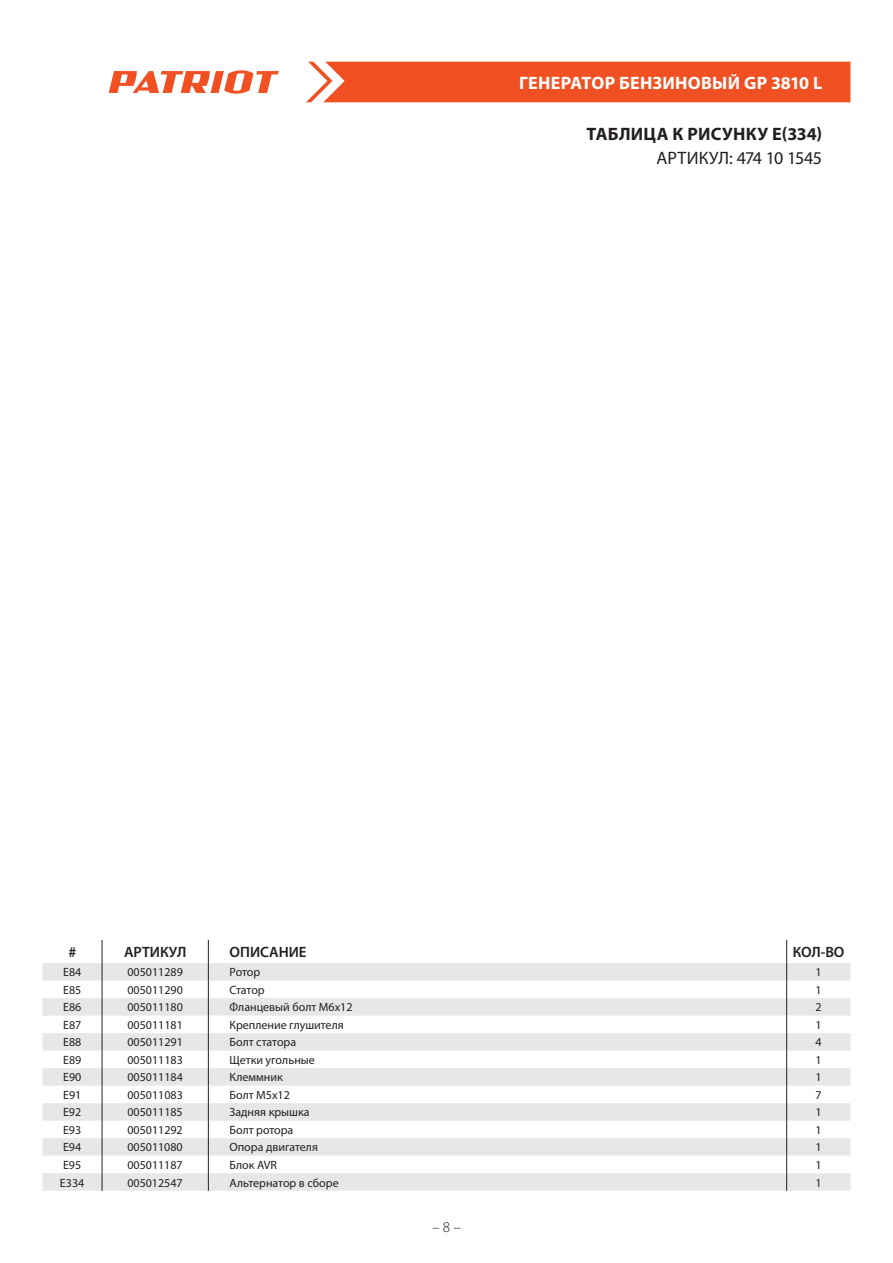
<style>
.page{position:relative;width:893px;height:1263px;background:#fff}
.page>*{position:absolute;margin:0;border:0;box-sizing:border-box;transform-origin:0 0}
.t1{font:700 18px "Myriad Pro";letter-spacing:.01em;color:#fff}
.t2{font:700 18px "Myriad Pro";letter-spacing:.015em;color:#231f20}
.t3{font:18px "Myriad Pro";letter-spacing:-.005em;color:#231f20}
.t4{font:600 15px "Myriad Pro";color:#231f20}
.t5{font:300 15px "Myriad Pro";color:#231f20}
.t6{font:12px "Myriad Pro";color:#231f20}
</style>
<div class="page">
<div style="left:306px;top:62px;width:544px;height:40px;background:#f15122"></div>
<svg style="left:109px;top:70px;width:170px;height:24px"></svg>
<svg style="left:43px;top:963px;width:807px;height:228px;fill:#e9eaeb"></svg>
<svg style="left:102px;top:940px;width:1px;height:251px"></svg>
<svg style="left:208px;top:940px;width:1px;height:251px"></svg>
<svg style="left:786px;top:940px;width:1px;height:251px"></svg>
<h1 class="t1" style="left:519px;top:73px;width:305px">ГЕНЕРАТОР БЕНЗИНОВЫЙ GP 3810 L</h1>
<h1 class="t2" style="left:587px;top:124px;width:237px">ТАБЛИЦА К РИСУНКУ E(334)</h1>
<h1 class="t3" style="left:656px;top:147px;width:167px">АРТИКУЛ: 474 10 1545</h1>
<p class="t4" style="left:68px;top:942px;width:9px">#</p>
<p class="t4" style="left:124px;top:942px;width:64px">АРТИКУЛ</p>
<p class="t4" style="left:230px;top:942px;width:78px">ОПИСАНИЕ</p>
<p class="t4" style="left:793px;top:942px;width:53px">КОЛ-ВО</p>
<p class="t6" style="left:63px;top:965px;width:20px">E84</p>
<p class="t6" style="left:127px;top:965px;width:57px">005011289</p>
<p class="t6" style="left:230px;top:965px;width:32px">Ротор</p>
<p class="t6" style="left:815px;top:965px;width:8px">1</p>
<p class="t6" style="left:63px;top:982px;width:20px">E85</p>
<p class="t6" style="left:127px;top:982px;width:57px">005011290</p>
<p class="t6" style="left:230px;top:982px;width:37px">Статор</p>
<p class="t6" style="left:815px;top:982px;width:8px">1</p>
<p class="t6" style="left:63px;top:1000px;width:20px">E86</p>
<p class="t6" style="left:127px;top:1000px;width:57px">005011180</p>
<p class="t6" style="left:230px;top:1000px;width:125px">Фланцевый болт М6х12</p>
<p class="t6" style="left:815px;top:1000px;width:8px">2</p>
<p class="t6" style="left:63px;top:1017px;width:20px">E87</p>
<p class="t6" style="left:127px;top:1017px;width:57px">005011181</p>
<p class="t6" style="left:230px;top:1017px;width:116px">Крепление глушителя</p>
<p class="t6" style="left:815px;top:1017px;width:8px">1</p>
<p class="t6" style="left:63px;top:1035px;width:20px">E88</p>
<p class="t6" style="left:127px;top:1035px;width:57px">005011291</p>
<p class="t6" style="left:230px;top:1035px;width:68px">Болт статора</p>
<p class="t6" style="left:815px;top:1035px;width:8px">4</p>
<p class="t6" style="left:63px;top:1052px;width:20px">E89</p>
<p class="t6" style="left:127px;top:1052px;width:57px">005011183</p>
<p class="t6" style="left:230px;top:1052px;width:87px">Щетки угольные</p>
<p class="t6" style="left:815px;top:1052px;width:8px">1</p>
<p class="t6" style="left:63px;top:1070px;width:20px">E90</p>
<p class="t6" style="left:127px;top:1070px;width:57px">005011184</p>
<p class="t6" style="left:230px;top:1070px;width:55px">Клеммник</p>
<p class="t6" style="left:815px;top:1070px;width:8px">1</p>
<p class="t6" style="left:63px;top:1087px;width:20px">E91</p>
<p class="t6" style="left:127px;top:1087px;width:57px">005011083</p>
<p class="t6" style="left:230px;top:1087px;width:62px">Болт М5х12</p>
<p class="t6" style="left:815px;top:1087px;width:8px">7</p>
<p class="t6" style="left:63px;top:1105px;width:20px">E92</p>
<p class="t6" style="left:127px;top:1105px;width:57px">005011185</p>
<p class="t6" style="left:230px;top:1105px;width:82px">Задняя крышка</p>
<p class="t6" style="left:815px;top:1105px;width:8px">1</p>
<p class="t6" style="left:63px;top:1122px;width:20px">E93</p>
<p class="t6" style="left:127px;top:1122px;width:57px">005011292</p>
<p class="t6" style="left:229px;top:1122px;width:65px">Болт ротора</p>
<p class="t6" style="left:815px;top:1122px;width:8px">1</p>
<p class="t6" style="left:63px;top:1140px;width:20px">E94</p>
<p class="t6" style="left:127px;top:1140px;width:57px">005011080</p>
<p class="t6" style="left:229px;top:1140px;width:90px">Опора двигателя</p>
<p class="t6" style="left:815px;top:1140px;width:8px">1</p>
<p class="t6" style="left:63px;top:1157px;width:20px">E95</p>
<p class="t6" style="left:127px;top:1157px;width:57px">005011187</p>
<p class="t6" style="left:229px;top:1157px;width:49px">Блок AVR</p>
<p class="t6" style="left:815px;top:1157px;width:8px">1</p>
<p class="t6" style="left:60px;top:1175px;width:26px">E334</p>
<p class="t6" style="left:127px;top:1175px;width:57px">005012547</p>
<p class="t6" style="left:229px;top:1175px;width:111px">Альтернатор в сборе</p>
<p class="t6" style="left:815px;top:1175px;width:8px">1</p>
<p class="t5" style="left:432px;top:1218px;width:30px">– 8 –</p>
</div>
